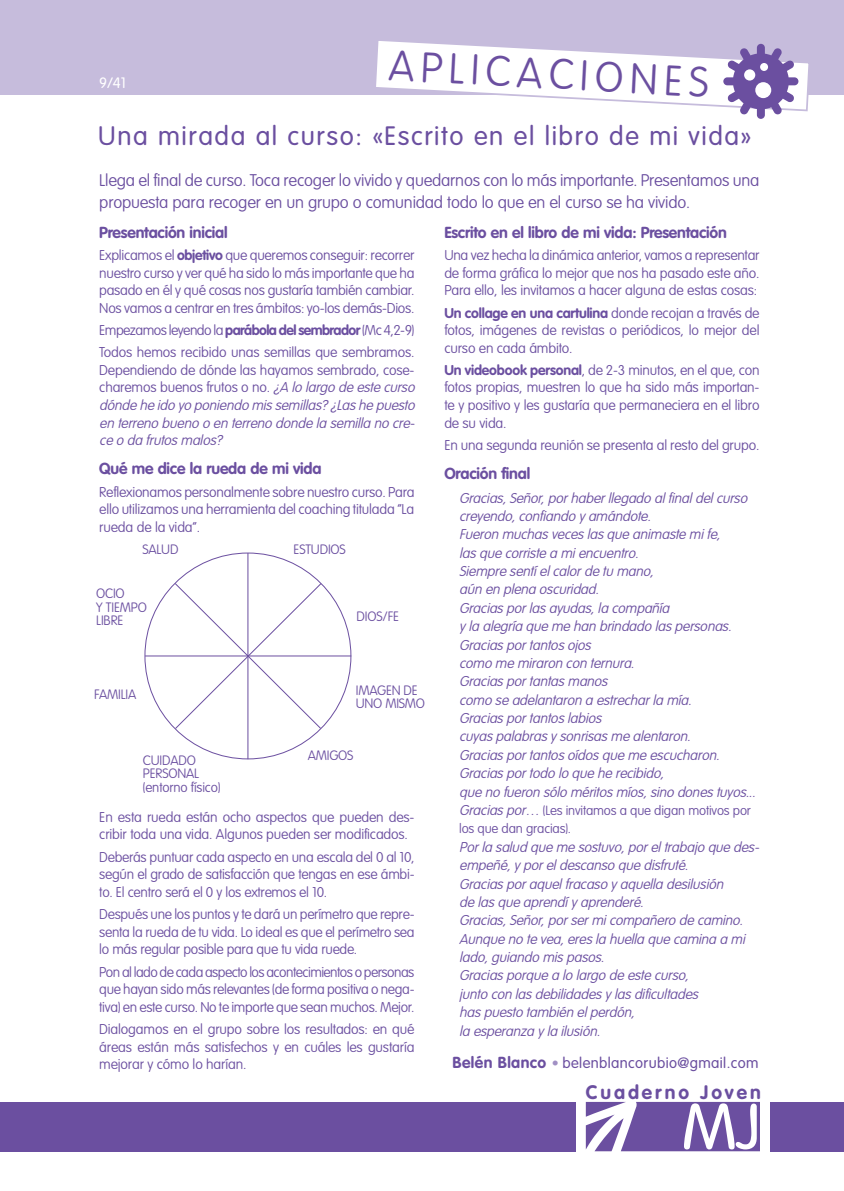
<style>
.page{position:relative;width:844px;height:1191px;background:#fff}
.page>*{position:absolute;margin:0;border:0;box-sizing:border-box;transform-origin:0 0}
.t1{font:100 42px "VAG Rounded Std";color:#6b4fa0}
.t2{font:300 26.25px "VAG Rounded Std";letter-spacing:.06em;color:#6b4fa0}
.t3{font:700 19.25px "VAG Rounded Std";letter-spacing:.15em;color:#6b4fa0}
.t4{font:100 16.62px/21.9px "VAG Rounded Std";letter-spacing:-.01em;color:#6b4fa0}
.t5{font:700 15.75px "VAG Rounded Std";letter-spacing:-.01em;color:#6b4fa0}
.t6{font:300 14.88px "VAG Rounded Std";letter-spacing:.025em;color:#6b4fa0}
.t7{font:300 14.88px "VAG Rounded Std";color:#fff}
.t8{font:100 14px/17.5px "VAG Rounded Std";letter-spacing:-.01em;color:#6b4fa0;text-align:justify}
.t9{font:italic 100 14px/18.4px "VAG Rounded Std";letter-spacing:-.01em;color:#6b4fa0}
.t10{font:100 13.47px/13.5px "VAG Rounded Std";letter-spacing:-.01em;color:#6b4fa0}
.t11{font:100 13.12px/18.4px "VAG Rounded Std";letter-spacing:-.01em;color:#6b4fa0}
.s1{font-weight:700}
.s2{font-style:normal}
.s3{font-style:italic;font-size:14px}
.s4{font-weight:700;font-size:15.75px}
.s5{font-weight:700;font-size:14px;color:#a190c4}
</style>
<div class="page">
<div style="left:0;top:0;width:843px;height:94px;background:#c6bcdc"></div>
<div style="left:0;top:1102px;width:843px;height:49px;background:#6b4fa0"></div>
<div style="left:575px;top:1076px;width:194px;height:80px;background:#fff"></div>
<svg style="left:585px;top:1101px;width:175px;height:50px"></svg>
<svg style="left:372px;top:41px;width:438px;height:78px"></svg>
<hr style="left:247px;top:553px;width:1px;height:206px;background:#6b4fa0">
<hr style="left:145px;top:655px;width:206px;height:1px;background:#6b4fa0">
<svg style="left:174px;top:582px;width:148px;height:148px"></svg>
<h1 class="t1" style="left:390px;top:41px;width:321px;rotate:3deg">APLICACIONES</h1>
<p class="t7" style="left:99px;top:75px;width:28px">9/41</p>
<h2 class="t2" style="left:98px;top:121px;width:654px">Una mirada al curso: «Escrito en el libro de mi vida»</h2>
<p class="t4" style="left:99px;top:170px;width:661px">Llega el final de curso. Toca recoger lo vivido y quedarnos con lo más importante. Presentamos una propuesta para recoger en un grupo o comunidad todo lo que en el curso se ha vivido.</p>
<p class="t5" style="left:99px;top:223px;width:130px">Presentación inicial</p>
<p class="t8" style="left:99px;top:247px;width:317px">Explicamos el <span class="s1">objetivo</span> que queremos conseguir: recorrer nuestro curso y ver qué ha sido lo más importante que ha pasado en él y qué cosas nos gustaría también cambiar.<br>Nos vamos a centrar en tres ámbitos: yo-los demás-Dios.</p>
<p class="t8" style="left:99px;top:319px;width:317px;line-height:22.4px">Empezamos leyendo la <span class="s1">parábola del sembrador</span> (Mc 4,2-9)<br>Todos hemos recibido unas semillas que sembramos.</p>
<p class="t9" style="left:99px;top:362px;width:320px;line-height:17.5px"><span class="s2">Dependiendo de dónde las hayamos sembrado, cose&shy;charemos buenos frutos o no.</span> ¿A lo largo de este curso dónde he ido yo poniendo missemillas?¿Lashe puesto en terreno bueno o en terreno donde la semilla no cre&shy;ce o da frutosmalos?</p>
<p class="t5" style="left:99px;top:459px;width:223px">Qué me dice la rueda de mi vida</p>
<p class="t8" style="left:99px;top:483px;width:317px">Reflexionamos personalmente sobre nuestro curso. Para ello utilizamos una herramienta del coaching titulada “La rueda de la vida”.</p>
<p class="t5" style="left:444px;top:223px;width:284px">Escrito en el libro de mi vida: Presentación</p>
<p class="t8" style="left:444px;top:247px;width:317px">Una vez hecha la dinámica anterior, vamos a representar de forma gráfica lo mejor que nos ha pasado este año.<br>Para ello, les invitamos a hacer alguna de estas cosas:</p>
<p class="t8" style="left:444px;top:304px;width:316px"><span class="s1">Un collage en una cartulina</span> donde recojan a través de fotos, imágenes de revistas o periódicos, lo mejor del curso en cada ámbito.</p>
<p class="t8" style="left:444px;top:362px;width:317px"><span class="s1">Un videobook personal</span>, de 2-3 minutos, en el que, con fotos propias, muestren lo que ha sido más importan&shy;te y positivo y les gustaría que permaneciera en el libro de su vida.</p>
<p class="t8" style="left:444px;top:437px;width:316px">En una segunda reunión se presenta al resto del grupo.</p>
<p class="t5" style="left:444px;top:464px;width:87px">Oración final</p>
<p class="t9" style="left:459px;top:489px;width:301px">Gracias,Señor,porhaberllegado alfinaldelcurso creyendo,confiando yamándote.<br>Fueron muchasveceslasque animaste mife, lasque corriste a miencuentro.<br>Siempre sentíelcalorde tu mano,<br>aún en plena oscuridad.<br>Graciasporlasayudas,la compañía<br>yla alegría que me han brindado laspersonas.<br>Graciasportantosojos<br>como me miraron con ternura.<br>Graciasportantasmanos<br>como se adelantaron a estrecharla mía.<br>Graciasportantoslabios cuyaspalabrasysonrisasme alentaron.<br>Graciasportantosoídosque me escucharon.<br>Graciasportodo lo que he recibido,<br>que no fueron sólo méritosmíos,sino donestuyos...</p>
<p class="t11" style="left:459px;top:801px;width:293px"><span class="s3">Graciaspor…</span> (Les invitamos a que digan motivos por los que dan gracias).</p>
<p class="t9" style="left:459px;top:838px;width:305px">Porla salud que me sostuvo,poreltrabajo que des&shy;empeñé,yporeldescanso que disfruté.<br>Graciasporaquelfracaso yaquella desilusión<br>de lasque aprendíyaprenderé.<br>Gracias,Señor,porsermicompañero de camino.<br>Aunque no te vea,eresla huella que camina a mi lado,guiando mispasos.<br>Graciasporque a lo largo de este curso,<br>junto con lasdebilidadesylasdificultades haspuesto también elperdón,<br>la esperanza yla ilusión.</p>
<p class="t6" style="left:452px;top:1054px;width:307px"><span class="s4">Belén Blanco</span> <span class="s5">•</span> belenblancorubio@gmail.com</p>
<p class="t10" style="left:293px;top:543px;width:8px">estudios</p>
<p class="t10" style="left:142px;top:543px;width:15px">Salud</p>
<p class="t10" style="left:96px;top:587px;width:22px">Ocio y tiempo libre</p>
<p class="t10" style="left:356px;top:609px;width:8px">dios</p>
<p class="t10" style="left:382px;top:609px;width:12px">/fe</p>
<p class="t10" style="left:356px;top:683px;width:9px">imagen</p>
<p class="t10" style="left:403px;top:683px;width:8px">de</p>
<p class="t10" style="left:356px;top:697px;width:10px">uno</p>
<p class="t10" style="left:385px;top:697px;width:9px">mismo</p>
<p class="t10" style="left:94px;top:687px;width:12px">Familia</p>
<p class="t10" style="left:143px;top:753px;width:79px">Cuidado<br>personal<br>(entorno físico)</p>
<p class="t10" style="left:308px;top:749px;width:9px">amigos</p>
<p class="t8" style="left:99px;top:808px;width:316px">En esta rueda están ocho aspectos que pueden des&shy;cribir toda una vida. Algunos pueden ser modificados.</p>
<p class="t8" style="left:99px;top:848px;width:317px">Deberás puntuar cada aspecto en una escala del 0 al 10, según el grado de satisfacción que tengas en ese ámbi&shy;to. El centro será el 0 y los extremos el 10.</p>
<p class="t8" style="left:99px;top:906px;width:317px">Después une los puntos y te dará un perímetro que repre&shy;senta la rueda de tu vida. Lo ideal es que el perímetro sea lo más regular posible para que tu vida ruede.</p>
<p class="t8" style="left:99px;top:963px;width:317px">Pon al lado de cada aspecto los acontecimientos o personas que hayan sido más relevantes (de forma positiva o nega&shy;tiva) en este curso. No te importe que sean muchos. Mejor.</p>
<p class="t8" style="left:99px;top:1021px;width:317px">Dialogamos en el grupo sobre los resultados: en qué áreas están más satisfechos y en cuáles les gustaría mejorar y cómo lo harían.</p>
<h3 class="t3" style="left:585px;top:1081px;width:176px">Cuaderno Joven</h3>
</div>
